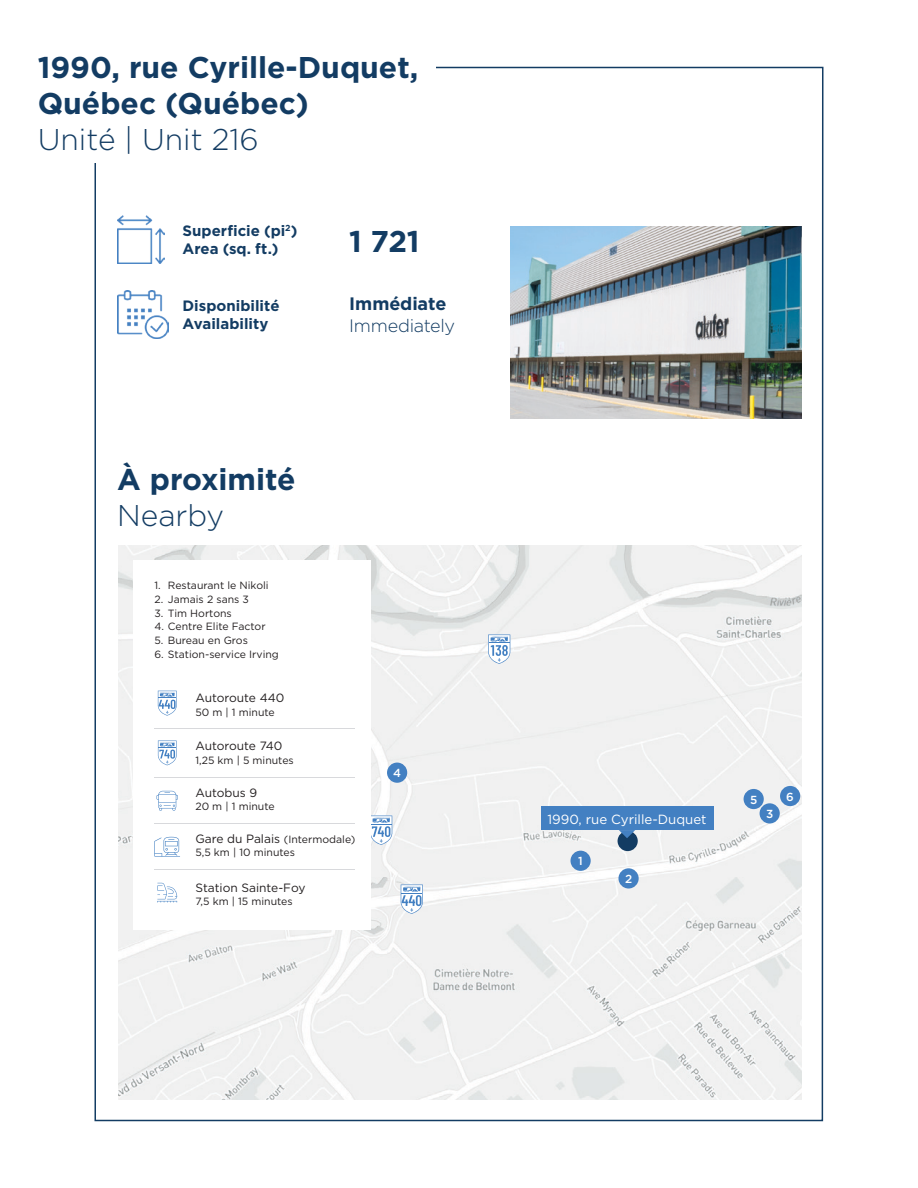
<style>
.page{position:relative;width:918px;height:1188px;background:#fff}
.page>*{position:absolute;margin:0;border:0;box-sizing:border-box;transform-origin:0 0}
.Titre_bold{font:700 30px/36px "Gotham";color:#133c63}
.Titre_light{font:300 30px "Gotham";color:#133c63}
.Tableau_Chiffres{font:700 30px "Gotham";color:#133c63}
.Tableau_Chiffres-2{font:300 18px/22.5px "Gotham";letter-spacing:-.015em;color:#133c63}
.Tableau_texte{font:700 15px/18px "Gotham";color:#133c63}
.Adresse_Carte{font:13.35px "Gotham";color:#fff}
.Location_Title{font:12px "Gotham";color:#231f20}
.Pines_Chiffres_Carte{font:500 11.7px "Gotham";color:#fff}
.Bullets_location{font:10.5px "Gotham";color:#231f20}
.Cate_info{font:10.5px "Gotham";color:#231f20}
.Location_Title-2{font:10.5px "Gotham";color:#231f20}
.t1{font:500 7.35px "Calibre";color:#fff}
.s1{font-weight:700}
.s2{font-size:12px}
</style>
<div class="page">
<img style="left:117px;top:216px;width:48px;height:47px">
<img style="left:117px;top:291px;width:51px;height:47px">
<img style="left:119px;top:546px;width:683px;height:554px">
<div style="left:618px;top:831px;width:20px;height:20px;background:#133c63;border-radius:50%"></div>
<svg style="left:619px;top:830px;width:16px;height:8px"></svg>
<div style="left:541px;top:806px;width:172px;height:24px;background:#4380c2"></div>
<svg style="left:488px;top:634px;width:22px;height:30px"></svg>
<div style="left:571px;top:851px;width:20px;height:20px;background:#4380c2;border-radius:50%"></div>
<div style="left:618px;top:868px;width:21px;height:21px;background:#4380c2;border-radius:50%"></div>
<div style="left:760px;top:803px;width:20px;height:21px;background:#4380c2;border-radius:50%"></div>
<div style="left:387px;top:763px;width:20px;height:20px;background:#4380c2;border-radius:50%"></div>
<div style="left:744px;top:789px;width:20px;height:20px;background:#4380c2;border-radius:50%"></div>
<div style="left:780px;top:786px;width:20px;height:20px;background:#4380c2;border-radius:50%"></div>
<svg style="left:370px;top:816px;width:22px;height:29px"></svg>
<svg style="left:401px;top:885px;width:22px;height:29px"></svg>
<img style="left:510px;top:227px;width:292px;height:191px">
<div style="left:133px;top:561px;width:237px;height:369px;background:#fff"></div>
<hr style="left:154px;top:728px;width:201px;height:1px;background:#d8d9dc">
<hr style="left:154px;top:777px;width:201px;height:1px;background:#d8d9dc">
<hr style="left:154px;top:823px;width:201px;height:1px;background:#d8d9dc">
<hr style="left:154px;top:869px;width:201px;height:1px;background:#d8d9dc">
<svg style="left:157px;top:791px;width:21px;height:20px"></svg>
<svg style="left:154px;top:837px;width:26px;height:20px"></svg>
<svg style="left:157px;top:883px;width:21px;height:20px"></svg>
<svg style="left:158px;top:741px;width:19px;height:24px"></svg>
<svg style="left:158px;top:691px;width:19px;height:25px"></svg>
<p class="Titre_bold" style="left:38px;top:49px;width:382px">1990, rue Cyrille-Duquet,<br>Québec (Québec)</p>
<p class="Titre_light" style="left:38px;top:120px;width:222px">Unité | Unit 216</p>
<p class="Tableau_texte" style="left:183px;top:222px;width:116px">Superficie (pi<sup>2</sup>)<br>Area (sq. ft.)</p>
<p class="Tableau_Chiffres" style="left:349px;top:221px;width:72px">1 721</p>
<p class="Tableau_texte" style="left:183px;top:297px;width:99px">Disponibilité<br>Availability</p>
<p class="Tableau_Chiffres-2" style="left:349px;top:292px;width:107px"><span class="s1">Immédiate<br></span>Immediately</p>
<p class="Titre_bold" style="left:117px;top:461px;width:180px">À proximité</p>
<p class="Titre_light" style="left:117px;top:496px;width:109px">Nearby</p>
<p class="Bullets_location" style="left:154px;top:579px;width:116px">1. Restaurant le Nikoli</p>
<p class="Bullets_location" style="left:154px;top:592px;width:96px">2. Jamais 2 sans 3</p>
<p class="Bullets_location" style="left:154px;top:606px;width:79px">3. Tim Hortons</p>
<p class="Bullets_location" style="left:154px;top:620px;width:113px">4. Centre Elite Factor</p>
<p class="Bullets_location" style="left:154px;top:633px;width:95px">5. Bureau en Gros</p>
<p class="Bullets_location" style="left:154px;top:647px;width:126px">6. Station-service Irving</p>
<p class="Location_Title" style="left:195px;top:690px;width:90px">Autoroute 440</p>
<p class="Cate_info" style="left:195px;top:705px;width:81px">50 m | 1 minute</p>
<p class="Location_Title" style="left:195px;top:738px;width:89px">Autoroute 740</p>
<p class="Cate_info" style="left:195px;top:753px;width:100px">1,25 km | 5 minutes</p>
<p class="Location_Title" style="left:195px;top:785px;width:63px">Autobus 9</p>
<p class="Cate_info" style="left:195px;top:800px;width:81px">20 m | 1 minute</p>
<p class="Location_Title-2" style="left:195px;top:833px;width:162px"><span class="s2">Gare du Palais</span> (Intermodale)</p>
<p class="Cate_info" style="left:195px;top:846px;width:101px">5,5 km | 10 minutes</p>
<p class="Location_Title" style="left:195px;top:880px;width:112px">Station Sainte-Foy</p>
<p class="Cate_info" style="left:195px;top:895px;width:99px">7,5 km | 15 minutes</p>
<p class="Pines_Chiffres_Carte" style="left:393px;top:766px;width:9px">4</p>
<p class="t1" style="left:395px;top:768px;width:5px">4</p>
<p class="Adresse_Carte" style="left:547px;top:810px;width:161px">1990, rue Cyrille-Duquet</p>
<p class="Pines_Chiffres_Carte" style="left:578px;top:854px;width:6px">1</p>
<p class="Pines_Chiffres_Carte" style="left:625px;top:871px;width:9px">2</p>
<p class="t1" style="left:580px;top:856px;width:4px">1</p>
<p class="t1" style="left:628px;top:875px;width:5px">2</p>
<p class="Pines_Chiffres_Carte" style="left:750px;top:792px;width:9px">5</p>
<p class="Pines_Chiffres_Carte" style="left:786px;top:789px;width:9px">6</p>
<p class="t1" style="left:790px;top:793px;width:5px">7</p>
<p class="t1" style="left:753px;top:796px;width:5px">5</p>
<p class="Pines_Chiffres_Carte" style="left:766px;top:806px;width:9px">3</p>
<p class="t1" style="left:768px;top:810px;width:5px">3</p>
</div>
